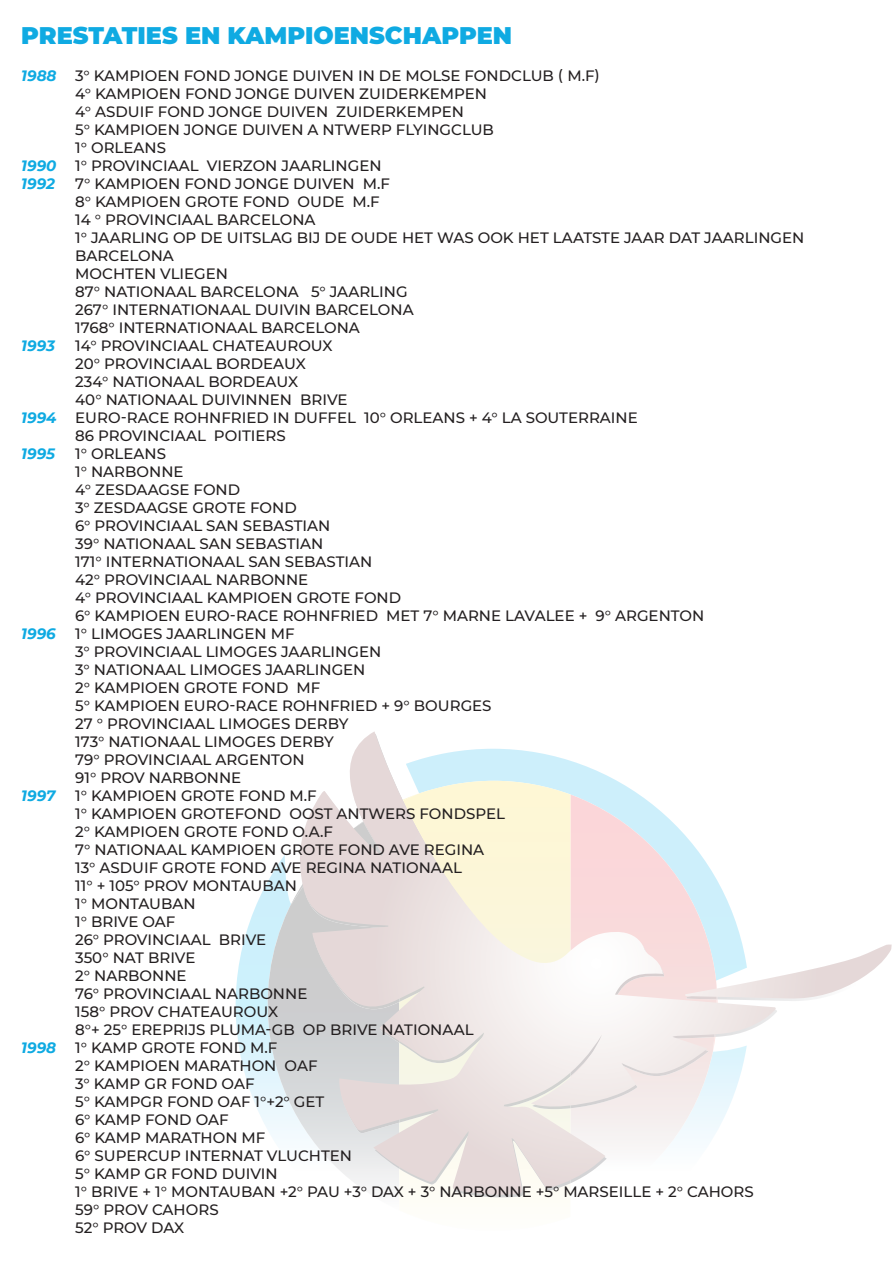
<style>
.page{position:relative;width:893px;height:1263px;background:#fff}
.page>*{position:absolute;margin:0;border:0;box-sizing:border-box;transform-origin:0 0}
.t1{font:900 24px "Montserrat";color:#0faae2}
.t2{font:500 15px/18px "Montserrat";color:#231f20}
.t3{font:italic 700 15px "Montserrat";color:#0faae2}
.s1{font-weight:700;font-style:italic;color:#0faae2}
</style>
<div class="page">
<img style="left:235px;top:891px;width:278px;height:307px">
<img style="left:263px;top:855px;width:136px;height:343px">
<svg style="left:295px;top:731px;width:597px;height:465px"></svg>
<h1 class="t1" style="left:21px;top:18px;width:492px">PRESTATIES EN KAMPIOENSCHAPPEN</h1>
<p class="t3" style="left:21px;top:64px;width:37px">1988</p>
<p class="t2" style="left:75px;top:66px;width:526px">3° KAMPIOEN FOND JONGE DUIVEN IN DE MOLSE FONDCLUB ( M.F)<br>4° KAMPIOEN FOND JONGE DUIVEN ZUIDERKEMPEN<br>4° ASDUIF FOND JONGE DUIVEN ZUIDERKEMPEN<br>5° KAMPIOEN JONGE DUIVEN A NTWERP FLYINGCLUB<br>1° ORLEANS</p>
<p class="t3" style="left:21px;top:154px;width:37px">1990</p>
<p class="t2" style="left:75px;top:156px;width:308px">1° PROVINCIAAL VIERZON JAARLINGEN</p>
<p class="t3" style="left:21px;top:172px;width:35px">1992</p>
<p class="t2" style="left:75px;top:174px;width:731px">7° KAMPIOEN FOND JONGE DUIVEN M.F<br>8° KAMPIOEN GROTE FOND OUDE M.F<br>14 ° PROVINCIAAL BARCELONA<br>1° JAARLING OP DE UITSLAG BIJ DE OUDE HET WAS OOK HET LAATSTE JAAR DAT JAARLINGEN BARCELONA<br>MOCHTEN VLIEGEN<br>87° NATIONAAL BARCELONA 5° JAARLING<br>267° INTERNATIONAAL DUIVIN BARCELONA<br>1768° INTERNATIONAAL BARCELONA</p>
<p class="t3" style="left:21px;top:334px;width:35px">1993</p>
<p class="t2" style="left:75px;top:336px;width:259px">14° PROVINCIAAL CHATEAUROUX</p>
<p class="t2" style="left:75px;top:354px;width:232px">20° PROVINCIAAL BORDEAUX</p>
<p class="t2" style="left:75px;top:372px;width:224px">234° NATIONAAL BORDEAUX</p>
<p class="t2" style="left:75px;top:390px;width:274px">40° NATIONAAL DUIVINNEN BRIVE</p>
<p class="t2" style="left:21px;top:408px;width:618px"><span class="s1">1994</span> EURO-RACE ROHNFRIED IN DUFFEL 10° ORLEANS + 4° LA SOUTERRAINE</p>
<p class="t2" style="left:75px;top:426px;width:212px">86 PROVINCIAAL POITIERS</p>
<p class="t3" style="left:21px;top:442px;width:35px">1995</p>
<p class="t2" style="left:75px;top:444px;width:630px">1° ORLEANS<br>1° NARBONNE<br>4° ZESDAAGSE FOND<br>3° ZESDAAGSE GROTE FOND<br>6° PROVINCIAAL SAN SEBASTIAN<br>39° NATIONAAL SAN SEBASTIAN<br>171° INTERNATIONAAL SAN SEBASTIAN<br>42° PROVINCIAAL NARBONNE<br>4° PROVINCIAAL KAMPIOEN GROTE FOND<br>6° KAMPIOEN EURO-RACE ROHNFRIED MET 7° MARNE LAVALEE + 9° ARGENTON</p>
<p class="t3" style="left:21px;top:622px;width:36px">1996</p>
<p class="t2" style="left:75px;top:624px;width:418px">1° LIMOGES JAARLINGEN MF<br>3° PROVINCIAAL LIMOGES JAARLINGEN<br>3° NATIONAAL LIMOGES JAARLINGEN<br>2° KAMPIOEN GROTE FOND MF<br>5° KAMPIOEN EURO-RACE ROHNFRIED + 9° BOURGES<br>27 ° PROVINCIAAL LIMOGES DERBY<br>173° NATIONAAL LIMOGES DERBY<br>79° PROVINCIAAL ARGENTON<br>91° PROV NARBONNE</p>
<p class="t3" style="left:21px;top:784px;width:36px">1997</p>
<p class="t2" style="left:75px;top:786px;width:431px">1° KAMPIOEN GROTE FOND M.F<br>1° KAMPIOEN GROTEFOND OOST ANTWERS FONDSPEL<br>2° KAMPIOEN GROTE FOND O.A.F<br>7° NATIONAAL KAMPIOEN GROTE FOND AVE REGINA<br>13° ASDUIF GROTE FOND AVE REGINA NATIONAAL<br>11° + 105° PROV MONTAUBAN<br>1° MONTAUBAN<br>1° BRIVE OAF<br>26° PROVINCIAAL BRIVE<br>350° NAT BRIVE<br>2° NARBONNE<br>76° PROVINCIAAL NARBONNE<br>158° PROV CHATEAUROUX<br>8°+ 25° EREPRIJS PLUMA-GB OP BRIVE NATIONAAL</p>
<p class="t3" style="left:21px;top:1036px;width:36px">1998</p>
<p class="t2" style="left:75px;top:1038px;width:680px">1° KAMP GROTE FOND M.F<br>2° KAMPIOEN MARATHON OAF<br>3° KAMP GR FOND OAF<br>5° KAMPGR FOND OAF 1°+2° GET<br>6° KAMP FOND OAF<br>6° KAMP MARATHON MF<br>6° SUPERCUP INTERNAT VLUCHTEN<br>5° KAMP GR FOND DUIVIN<br>1° BRIVE + 1° MONTAUBAN +2° PAU +3° DAX + 3° NARBONNE +5° MARSEILLE + 2° CAHORS<br>59° PROV CAHORS<br>52° PROV DAX</p>
</div>
